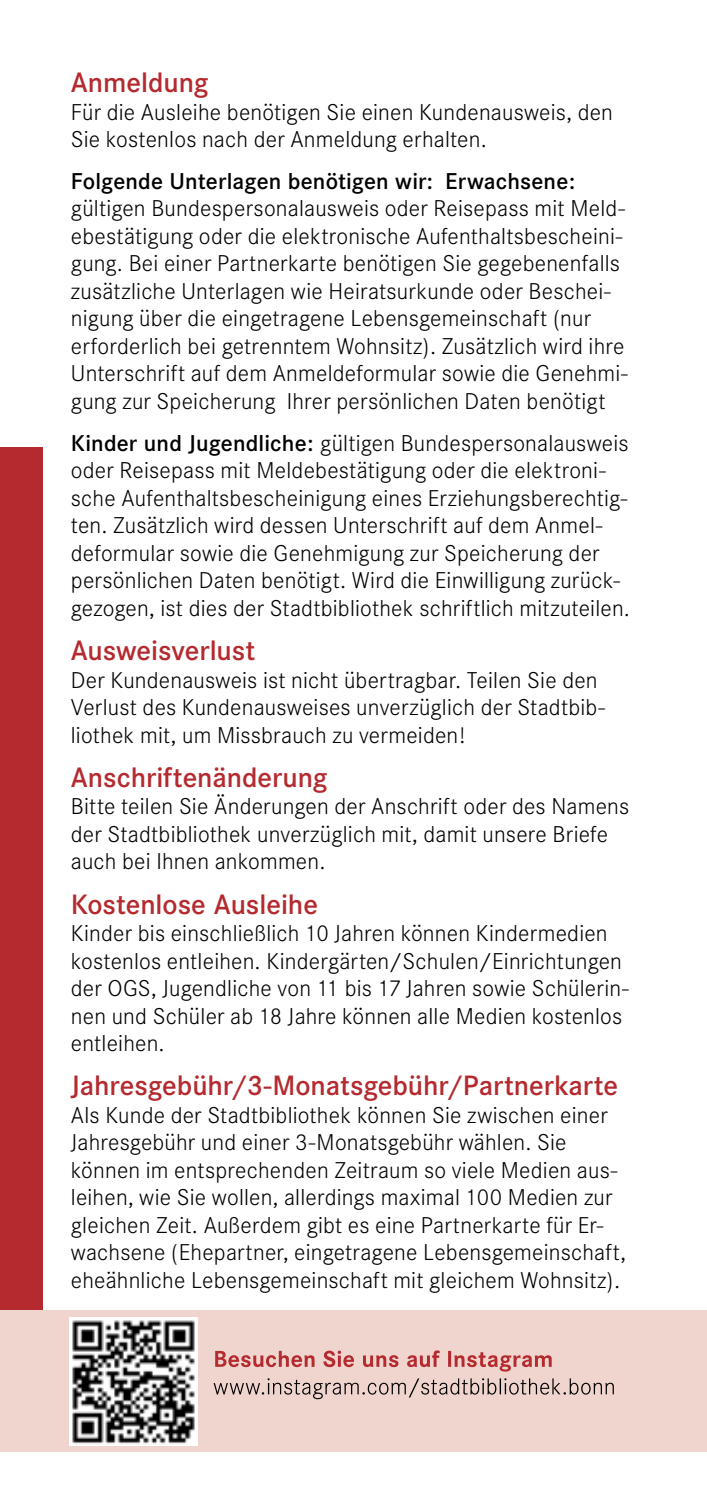
<style>
.page{position:relative;width:707px;height:1489px;background:#fff}
.page>*{position:absolute;margin:0;border:0;box-sizing:border-box;transform-origin:0 0}
.t1{font:500 27.5px "Corporate SBQ";color:#b42a2f}
.t2{font:300 22.5px/27.5px "Corporate SBQ";letter-spacing:.01em;color:#000}
.t3{font:500 22.5px "Corporate SBQ";letter-spacing:.005em;color:#000}
.s1{font-weight:500}
</style>
<div class="page">
<div style="left:0;top:446px;width:43px;height:1005px;background:#b42a2f"></div>
<div style="left:0;top:1310px;width:707px;height:142px;background:#efd5ce"></div>
<svg style="left:214px;top:1378px;width:400px;height:20px"></svg>
<svg style="left:215px;top:1350px;width:337px;height:21px"></svg>
<img style="left:70px;top:1317px;width:127px;height:127px">
<p class="t1" style="left:71px;top:66px;width:139px">Anmeldung</p>
<p class="t2" style="left:71px;top:98px;width:543px">Für die Ausleihe benötigen Sie einen Kundenausweis, den<br>Sie kostenlos nach der Anmeldung erhalten.</p>
<p class="t3" style="left:71px;top:167px;width:506px">Folgende Unterlagen benötigen wir: Erwachsene:</p>
<p class="t2" style="left:71px;top:195px;width:558px">gültigen Bundespersonalausweis oder Reisepass mit Meld&shy;ebestätigung oder die elektronische Aufenthaltsbescheini&shy;gung. Bei einer Partnerkarte benötigen Sie gegebenenfalls zusätzliche Unterlagen wie Heiratsurkunde oder Beschei&shy;nigung über die eingetragene Lebensgemeinschaft (nur erforderlich bei getrenntem Wohnsitz). Zusätzlich wird ihre Unterschrift auf dem Anmeldeformular sowie die Genehmi&shy;gung zur Speicherung Ihrer persönlichen Daten benötigt</p>
<p class="t2" style="left:71px;top:429px;width:561px"><span class="s1">Kinder und Jugendliche:</span> gültigen Bundespersonalausweis oder Reisepass mit Meldebestätigung oder die elektroni&shy;sche Aufenthaltsbescheinigung eines Erziehungsberechtig&shy;ten. Zusätzlich wird dessen Unterschrift auf dem Anmel&shy;deformular sowie die Genehmigung zur Speicherung der persönlichen Daten benötigt. Wird die Einwilligung zurück&shy;gezogen, ist dies der Stadtbibliothek schriftlich mitzuteilen.</p>
<p class="t1" style="left:71px;top:634px;width:186px">Ausweisverlust</p>
<p class="t2" style="left:71px;top:666px;width:536px">Der Kundenausweis ist nicht übertragbar. Teilen Sie den<br>Verlust des Kundenausweises unverzüglich der Stadtbib&shy;liothek mit, um Missbrauch zu vermeiden!</p>
<p class="t1" style="left:71px;top:760px;width:258px">Anschriftenänderung</p>
<p class="t2" style="left:71px;top:792px;width:560px">Bitte teilen Sie Änderungen der Anschrift oder des Namens der Stadtbibliothek unverzüglich mit, damit unsere Briefe auch bei Ihnen ankommen.</p>
<p class="t1" style="left:71px;top:887px;width:249px">Kostenlose Ausleihe</p>
<p class="t2" style="left:71px;top:919px;width:559px">Kinder bis einschließlich 10 Jahren können Kindermedien kostenlos entleihen. Kindergärten/Schulen/Einrichtungen der OGS, Jugendliche von 11 bis 17 Jahren sowie Schülerin&shy;nen und Schüler ab 18 Jahre können alle Medien kostenlos entleihen.</p>
<p class="t1" style="left:71px;top:1069px;width:549px">Jahresgebühr/3-Monatsgebühr/Partnerkarte</p>
<p class="t2" style="left:71px;top:1101px;width:557px">Als Kunde der Stadtbibliothek können Sie zwischen einer Jahresgebühr und einer 3-Monatsgebühr wählen. Sie können im entsprechenden Zeitraum so viele Medien aus&shy;leihen, wie Sie wollen, allerdings maximal 100 Medien zur gleichen Zeit. Außerdem gibt es eine Partnerkarte für Er&shy;wachsene (Ehepartner, eingetragene Lebensgemeinschaft, eheähnliche Lebensgemeinschaft mit gleichem Wohnsitz).</p>
</div>
